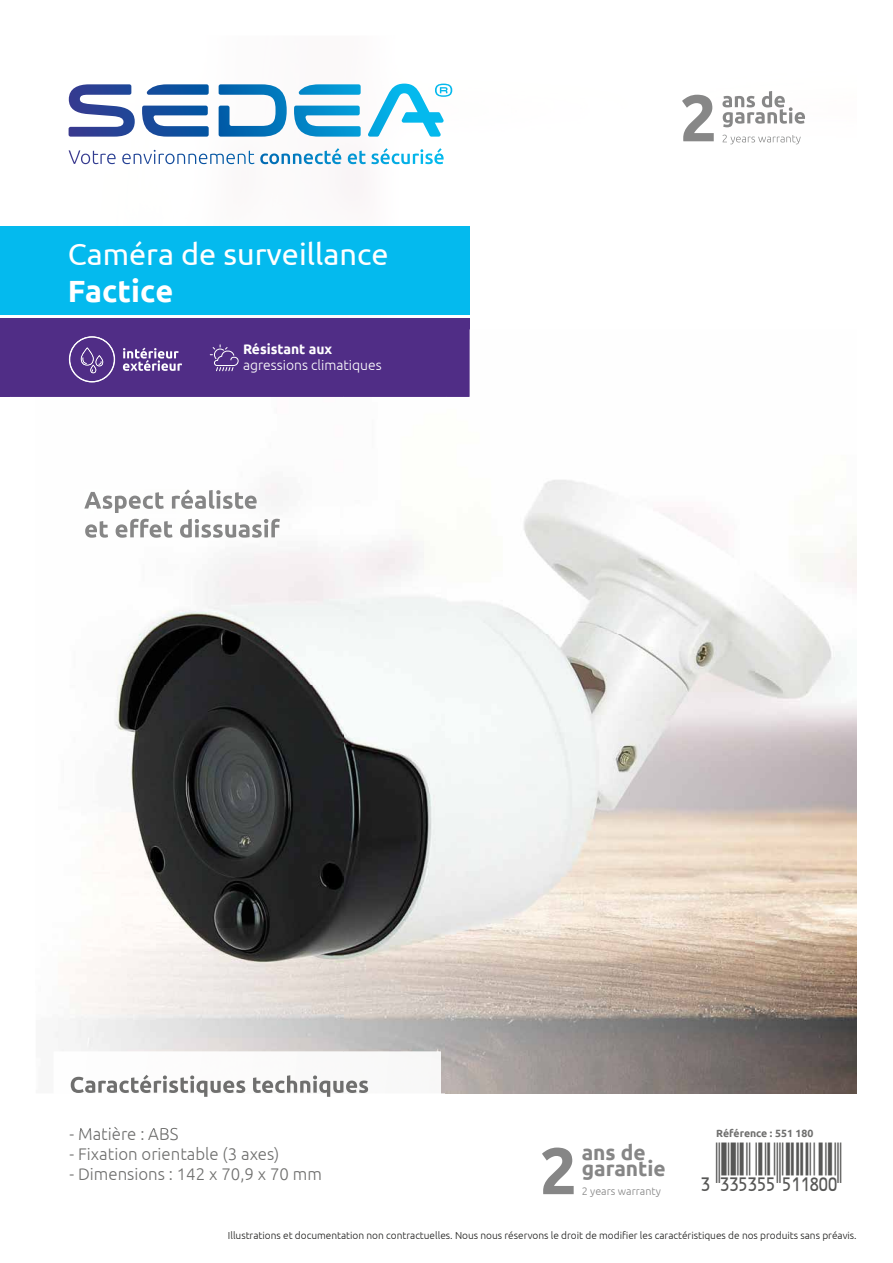
<style>
.page{position:relative;width:893px;height:1263px;background:#fff}
.page>*{position:absolute;margin:0;border:0;box-sizing:border-box;transform-origin:0 0}
.t1{font:700 65.7px "Ubuntu";color:#868686}
.t2{font:49.35px "Ean P36 G";color:#575756}
.t3{font:30.6px "Ubuntu";color:#fff}
.t4{font:700 30.6px "Ubuntu";color:#fff}
.t5{font:700 21px/16.2px "Ubuntu";color:#868686}
.t6{font:300 16.8px "Ubuntu";color:#6f6f6e}
.t7{font:300 13.95px "Ubuntu";color:#fff}
.t8{font:700 13.95px "Ubuntu";color:#fff}
.t9{font:300 10.8px "Ubuntu";color:#868686}
.t10{font:700 10.5px "Ubuntu";color:#6f6f6e}
.t11{font:300 10.05px "Ubuntu";color:#1d1d1b}
</style>
<div class="page">
<div style="left:0;top:318px;width:469px;height:79px;background:#502d86"></div>
<div style="left:0;top:226px;width:469px;height:89px;background:#04baee"></div>
<svg style="left:146px;top:84px;width:63px;height:11px"></svg>
<svg style="left:142px;top:106px;width:67px;height:31px"></svg>
<svg style="left:298px;top:84px;width:63px;height:11px"></svg>
<svg style="left:294px;top:106px;width:67px;height:31px"></svg>
<svg style="left:219px;top:84px;width:68px;height:53px"></svg>
<svg style="left:368px;top:84px;width:84px;height:53px"></svg>
<svg style="left:69px;top:84px;width:66px;height:53px"></svg>
<svg style="left:69px;top:150px;width:47px;height:14px"></svg>
<svg style="left:122px;top:150px;width:132px;height:14px"></svg>
<svg style="left:260px;top:148px;width:81px;height:16px"></svg>
<svg style="left:348px;top:148px;width:96px;height:16px"></svg>
<svg style="left:722px;top:91px;width:83px;height:36px"></svg>
<svg style="left:722px;top:135px;width:79px;height:9px"></svg>
<svg style="left:682px;top:95px;width:32px;height:46px"></svg>
<img style="left:441px;top:1093px;width:401px;height:1px">
<img style="left:447px;top:329px;width:410px;height:764px">
<img style="left:55px;top:483px;width:392px;height:610px">
<img style="left:10px;top:329px;width:459px;height:68px">
<img style="left:55px;top:1051px;width:386px;height:42px">
<img style="left:204px;top:1093px;width:127px;height:4px">
<img style="left:71px;top:1075px;width:297px;height:18px">
<img style="left:80px;top:1127px;width:98px;height:3px">
<svg style="left:69px;top:336px;width:46px;height:46px"></svg>
<img style="left:123px;top:348px;width:56px;height:11px">
<img style="left:123px;top:360px;width:59px;height:11px">
<img style="left:84px;top:489px;width:173px;height:24px">
<img style="left:85px;top:519px;width:195px;height:19px">
<svg style="left:210px;top:344px;width:29px;height:27px"></svg>
<h3 class="t3" style="left:68px;top:235px;width:322px">Caméra de surveillance</h3>
<h3 class="t4" style="left:68px;top:272px;width:107px">Factice</h3>
<h3 class="t8" style="left:243px;top:340px;width:91px">Résistant aux</h3>
<h3 class="t7" style="left:243px;top:357px;width:140px">agressions climatiques</h3>
<h3 class="t6" style="left:70px;top:1124px;width:110px">- Matière : ABS</h3>
<h3 class="t6" style="left:70px;top:1144px;width:211px">- Fixation orientable (3 axes)</h3>
<h3 class="t6" style="left:70px;top:1164px;width:254px">- Dimensions : 142 x 70,9 x 70 mm</h3>
<p class="t10" style="left:716px;top:1127px;width:99px">Référence : 551 180</p>
<h2 class="t2" style="left:702px;top:1143px;width:141px">&amp;:DDPNPF=ZVV]UU:</h2>
<h3 class="t5" style="left:582px;top:1144px;width:86px">ans de garantie</h3>
<h1 class="t1" style="left:540px;top:1131px;width:39px">2</h1>
<p class="t9" style="left:582px;top:1185px;width:81px">2 years warranty</p>
<p class="t11" style="left:228px;top:1229px;width:630px">Illustrations et documentation non contractuelles. Nous nous réservons le droit de modifier les caractéristiques de nos produits sans préavis.</p>
</div>
